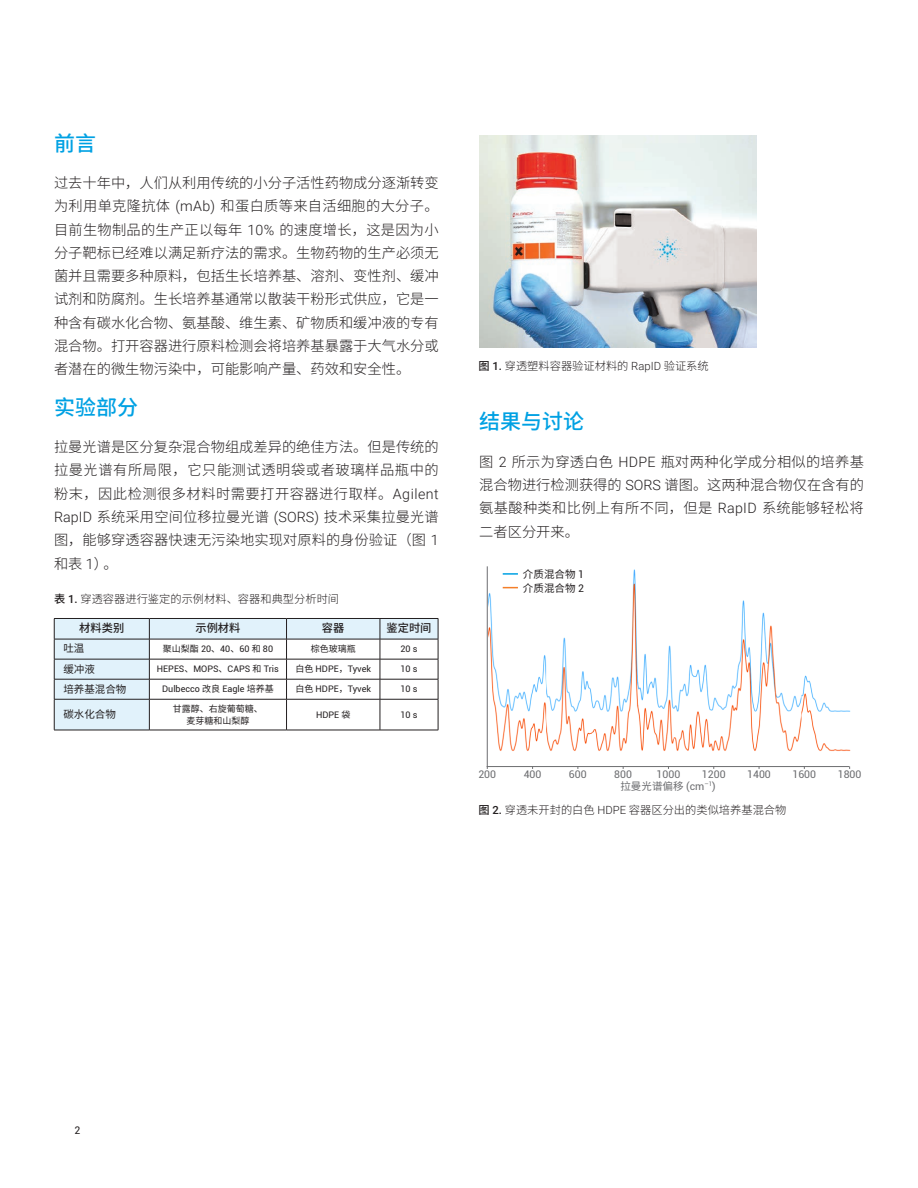
<style>
.page{position:relative;width:918px;height:1188px;background:#fff}
.page>*{position:absolute;margin:0;border:0;box-sizing:border-box;transform-origin:0 0}
.t1{font:500 21px "Noto Sans CJ Ksc";color:#00a1e3}
.t2{font:300 14.25px/23.2px "Noto Sans CJ Ksc";color:#231f20;text-align:justify}
.t3{font:300 11.25px "Noto Sans CJ Ksc";color:#231f20}
.t4{font:500 11.25px "Noto Sans CJ Ksc";color:#231f20}
.t5{font:10.5px "Roboto";color:#6c6d70}
.t6{font:10.5px/14.1px "Noto Sans CJ Ksc";color:#231f20}
.t7{font:10.5px "Noto Sans CJ Ksc";color:#6c6d70}
.t8{font:10.5px "Roboto";color:#231f20}
.t9{font:9px "Roboto";color:#231f20}
.t10{font:9px/12px "Noto Sans CJ Ksc";color:#231f20;text-align:center}
.s1{font-family:"Roboto"}
.s2{font-weight:500}
.s3{font-family:"Roboto";font-weight:500}
.s4{font-family:"Noto Sans CJ Ksc"}
</style>
<div class="page">
<img style="left:486px;top:566px;width:365px;height:195px">
<hr style="left:487px;top:567px;width:1px;height:200px;background:#6c6d70">
<hr style="left:487px;top:766px;width:362px;height:1px;background:#6c6d70">
<svg style="left:503px;top:573px;width:15px;height:2px"></svg>
<svg style="left:503px;top:587px;width:15px;height:1px"></svg>
<img style="left:479px;top:135px;width:277px;height:213px">
<hr style="left:54px;top:730px;width:95px;height:1px;background:#231f20">
<hr style="left:149px;top:730px;width:138px;height:1px;background:#231f20">
<hr style="left:287px;top:730px;width:93px;height:1px;background:#231f20">
<hr style="left:380px;top:730px;width:58px;height:1px;background:#231f20">
<svg style="left:54px;top:618px;width:385px;height:112px"></svg>
<hr style="left:149px;top:699px;width:138px;height:1px;background:#231f20">
<hr style="left:287px;top:699px;width:93px;height:1px;background:#231f20">
<hr style="left:286px;top:699px;width:1px;height:31px;background:#231f20">
<hr style="left:380px;top:699px;width:58px;height:1px;background:#231f20">
<hr style="left:380px;top:699px;width:1px;height:31px;background:#231f20">
<h1 class="t1" style="left:54px;top:131px;width:43px">前言</h1>
<p class="t2" style="left:54px;top:172px;width:386px">过去十年中，人们从利用传统的小分子活性药物成分逐渐转变为利用单克隆抗体 <span class="s1">(mAb)</span> 和蛋白质等来自活细胞的大分子。目前生物制品的生产正以每年 <span class="s1">10%</span> 的速度增长，这是因为小分子靶标已经难以满足新疗法的需求。生物药物的生产必须无菌并且需要多种原料，包括生长培养基、溶剂、变性剂、缓冲试剂和防腐剂。生长培养基通常以散装干粉形式供应，它是一种含有碳水化合物、氨基酸、维生素、矿物质和缓冲液的专有混合物。打开容器进行原料检测会将培养基暴露于大气水分或者潜在的微生物污染中，可能影响产量、药效和安全性。</p>
<h1 class="t1" style="left:54px;top:395px;width:85px">实验部分</h1>
<p class="t2" style="left:54px;top:436px;width:386px">拉曼光谱是区分复杂混合物组成差异的绝佳方法。但是传统的拉曼光谱有所局限，它只能测试透明袋或者玻璃样品瓶中的粉末，因此检测很多材料时需要打开容器进行取样。<span class="s1">Agilent RapID</span> 系统采用空间位移拉曼光谱 <span class="s1">(SORS)</span> 技术采集拉曼光谱图，能够穿透容器快速无污染地实现对原料的身份验证（图 <span class="s1">1</span>和表 <span class="s1">1</span>）。</p>
<p class="t3" style="left:54px;top:592px;width:287px"><span class="s2">表</span> <span class="s3">1.</span> 穿透容器进行鉴定的示例材料、容器和典型分析时间</p>
<p class="t4" style="left:79px;top:622px;width:46px">材料类别</p>
<p class="t4" style="left:195px;top:622px;width:46px">示例材料</p>
<p class="t4" style="left:322px;top:622px;width:24px">容器</p>
<p class="t4" style="left:387px;top:622px;width:46px">鉴定时间</p>
<p class="t6" style="left:63px;top:642px;width:22px">吐温</p>
<p class="t9" style="left:163px;top:642px;width:112px"><span class="s4">聚山梨酯</span> 20<span class="s4">、</span>40<span class="s4">、</span>60 <span class="s4">和</span> 80</p>
<p class="t10" style="left:311px;top:643px;width:46px">棕色玻璃瓶</p>
<p class="t9" style="left:400px;top:642px;width:19px">20 s</p>
<p class="t6" style="left:63px;top:662px;width:33px">缓冲液</p>
<p class="t9" style="left:157px;top:663px;width:123px">HEPES<span class="s4">、</span>MOPS<span class="s4">、</span>CAPS <span class="s4">和</span> Tris</p>
<p class="t9" style="left:295px;top:663px;width:77px"><span class="s4">白色</span> HDPE<span class="s4">，</span>Tyvek</p>
<p class="t9" style="left:400px;top:663px;width:19px">10 s</p>
<p class="t6" style="left:63px;top:682px;width:64px">培养基混合物</p>
<p class="t9" style="left:162px;top:683px;width:113px">Dulbecco <span class="s4">改良</span> Eagle <span class="s4">培养基</span></p>
<p class="t9" style="left:295px;top:683px;width:77px"><span class="s4">白色</span> HDPE<span class="s4">，</span>Tyvek</p>
<p class="t9" style="left:400px;top:683px;width:19px">10 s</p>
<p class="t6" style="left:63px;top:707px;width:54px">碳水化合物</p>
<p class="t10" style="left:173px;top:702px;width:92px">甘露醇、右旋葡萄糖、麦芽糖和山梨醇</p>
<p class="t9" style="left:316px;top:708px;width:36px">HDPE <span class="s4">袋</span></p>
<p class="t9" style="left:400px;top:708px;width:19px">10 s</p>
<p class="t3" style="left:478px;top:359px;width:232px"><span class="s2">图</span> <span class="s3">1.</span> 穿透塑料容器验证材料的 <span class="s1">RapID</span> 验证系统</p>
<h1 class="t1" style="left:479px;top:410px;width:106px">结果与讨论</h1>
<p class="t2" style="left:479px;top:450px;width:386px">图 <span class="s1">2</span> 所示为穿透白色 <span class="s1">HDPE</span> 瓶对两种化学成分相似的培养基混合物进行检测获得的 <span class="s1">SORS</span> 谱图。这两种混合物仅在含有的氨基酸种类和比例上有所不同，但是 <span class="s1">RapID</span> 系统能够轻松将二者区分开来。</p>
<p class="t6" style="left:523px;top:567px;width:63px">介质混合物 <span class="s1">1</span>介质混合物 <span class="s1">2</span></p>
<p class="t5" style="left:478px;top:766px;width:19px">200</p>
<p class="t5" style="left:524px;top:766px;width:19px">400</p>
<p class="t5" style="left:569px;top:766px;width:19px">600</p>
<p class="t5" style="left:614px;top:766px;width:19px">800</p>
<p class="t5" style="left:657px;top:766px;width:25px">1000</p>
<p class="t5" style="left:702px;top:766px;width:25px">1200</p>
<p class="t5" style="left:747px;top:766px;width:25px">1400</p>
<p class="t5" style="left:792px;top:766px;width:25px">1600</p>
<p class="t5" style="left:838px;top:766px;width:25px">1800</p>
<p class="t7" style="left:620px;top:780px;width:97px">拉曼光谱偏移 <span class="s1">(cm</span><sup>–1</sup><span class="s1">)</span></p>
<p class="t3" style="left:478px;top:804px;width:310px"><span class="s2">图</span> <span class="s3">2.</span> 穿透未开封的白色 <span class="s1">HDPE</span> 容器区分出的类似培养基混合物</p>
<p class="t8" style="left:75px;top:1123px;width:7px">2</p>
</div>
